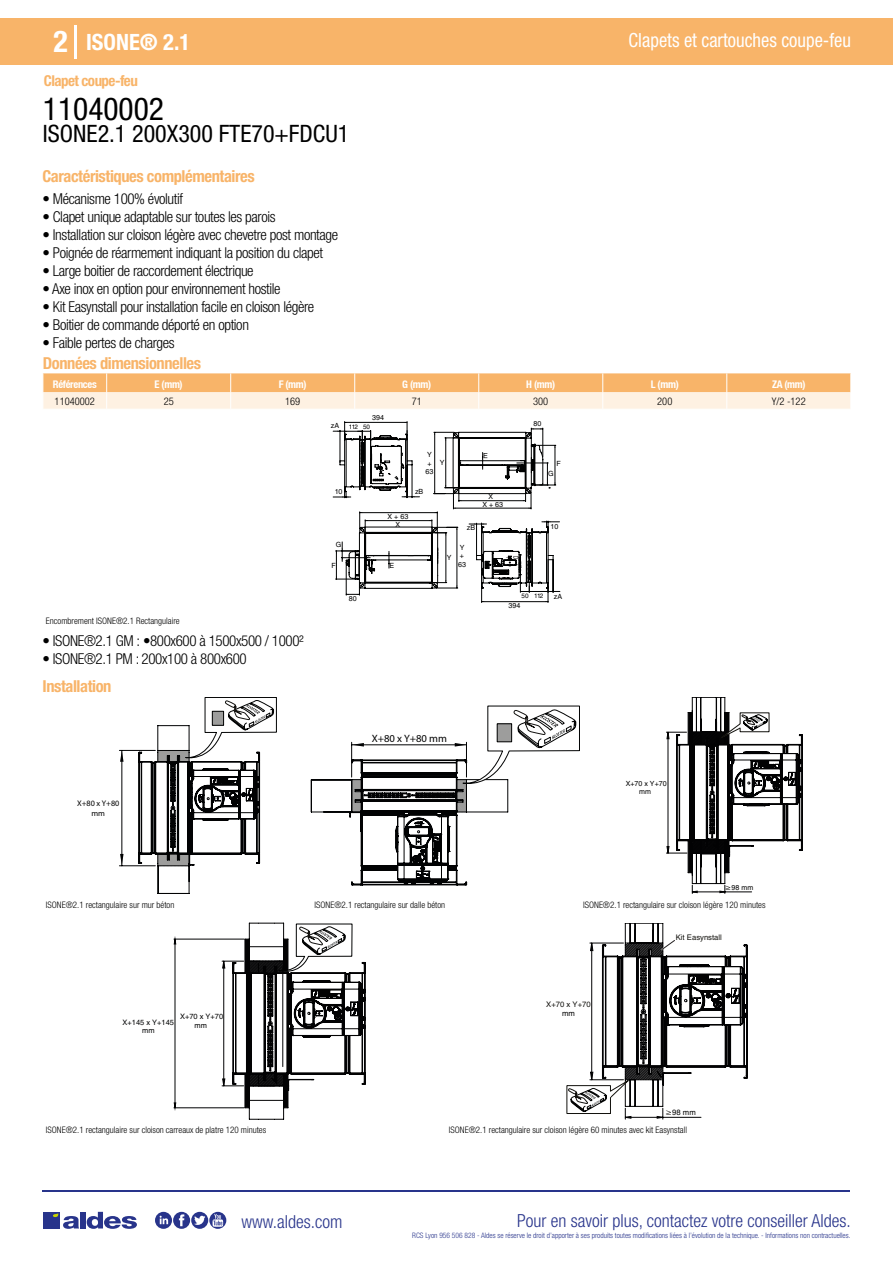
<style>
.page{position:relative;width:893px;height:1263px;background:#fff}
.page>*{position:absolute;margin:0;border:0;box-sizing:border-box;transform-origin:0 0}
.t1{font:condensed 31.5px "Helvetica Neue LT Std";color:#000}
.t2{font:700 condensed 30px "Helvetica Neue LT Std";color:#fff}
.t3{font:condensed 24px "Helvetica Neue LT Std";color:#000}
.t4{font:700 condensed 22.5px "Helvetica Neue LT Std";color:#fff}
.t5{font:condensed 19.5px "Helvetica Neue LT Std";color:#fff;scale:.95 1}
.t6{font:300 condensed 18px "Helvetica Neue";color:#28348b}
.t7{font:700 condensed 16.5px "Helvetica Neue LT Std";letter-spacing:-.025em;color:#f8b469}
.t8{font:300 condensed 15px "Helvetica Neue LT Std";letter-spacing:-.025em;color:#000}
.t9{font:700 condensed 15px "Helvetica Neue LT Std";letter-spacing:-.035em;color:#f8b469}
.t10{font:10.65px "Myriad Pro";color:#000}
.t11{font:700 condensed 10.5px "Helvetica Neue";letter-spacing:-.03em;color:#fff}
.t12{font:300 condensed 10.5px "Helvetica Neue";color:#000}
.t13{font:300 condensed 9px "Helvetica Neue";color:#000}
.t14{font:8.1px/9.8px "Myriad Pro";color:#000;text-align:center}
.t15{font:7.65px "Helvetica";color:#12110d}
.t16{font:7.65px "Helvetica";color:#000}
.t17{font:300 condensed 7.5px "Helvetica Neue";color:#28348b}
.t18{font:7.5px/9px "Helvetica";color:#010203;text-align:center}
.t19{font:7.5px/9px "Helvetica";color:#000;text-align:center}
.t20{font:7.05px/8.6px "Helvetica";color:#000}
.t21{font:7.05px "Helvetica";color:#010202;scale:.61 1}
.t22{font:6.3px "Helvetica";letter-spacing:-.1em;color:#000}
.s1{color:#12110d}
</style>
<div class="page">
<div style="left:0;top:18px;width:893px;height:46px;background:#f8b469"></div>
<hr style="left:74px;top:25px;width:2px;height:33px;background:#fff">
<hr style="left:43px;top:1190px;width:807px;height:1px;background:#28348b">
<svg style="left:155px;top:1212px;width:71px;height:17px"></svg>
<div style="left:43px;top:1212px;width:17px;height:16px;background:#28348b"></div>
<div style="left:80px;top:1212px;width:6px;height:16px;background:#28348b"></div>
<svg style="left:87px;top:1212px;width:50px;height:17px"></svg>
<svg style="left:53px;top:1213px;width:26px;height:16px"></svg>
<svg style="left:43px;top:373px;width:808px;height:36px;background:#fad2a4"></svg>
<hr style="left:122px;top:750px;width:1px;height:116px;background:#010203">
<hr style="left:119px;top:865px;width:36px;height:1px;background:#010203">
<hr style="left:119px;top:750px;width:36px;height:1px;background:#010203">
<svg style="left:120px;top:854px;width:4px;height:11px"></svg>
<svg style="left:120px;top:750px;width:4px;height:12px"></svg>
<svg style="left:138px;top:697px;width:139px;height:196px"></svg>
<svg style="left:311px;top:706px;width:269px;height:179px"></svg>
<svg style="left:666px;top:697px;width:136px;height:196px"></svg>
<hr style="left:174px;top:939px;width:70px;height:1px;background:#010203">
<hr style="left:174px;top:1107px;width:70px;height:1px;background:#010203">
<svg style="left:174px;top:938px;width:2px;height:171px"></svg>
<svg style="left:222px;top:923px;width:143px;height:196px"></svg>
<svg style="left:567px;top:923px;width:181px;height:196px"></svg>
<svg style="left:333px;top:421px;width:227px;height:181px"></svg>
<h2 class="t2" style="left:54px;top:24px;width:16px">2</h2>
<h3 class="t4" style="left:86px;top:28px;width:106px">ISONE® 2.1</h3>
<h3 class="t5" style="left:629px;top:29px;width:236px">Clapets et cartouches coupe-feu</h3>
<p class="t9" style="left:44px;top:71px;width:96px">Clapet coupe-feu</p>
<h1 class="t1" style="left:43px;top:91px;width:122px">11040002</h1>
<h3 class="t3" style="left:43px;top:120px;width:308px">ISONE2.1 200X300 FTE70+FDCU1</h3>
<p class="t7" style="left:43px;top:166px;width:214px">Caractéristiques complémentaires</p>
<p class="t8" style="left:43px;top:190px;width:142px">• Mécanisme 100% évolutif</p>
<p class="t8" style="left:43px;top:208px;width:235px">• Clapet unique adaptable sur toutes les parois</p>
<p class="t8" style="left:43px;top:226px;width:297px">• Installation sur cloison légère avec chevetre post montage</p>
<p class="t8" style="left:43px;top:244px;width:282px">• Poignée de réarmement indiquant la position du clapet</p>
<p class="t8" style="left:43px;top:262px;width:213px">• Large boitier de raccordement électrique</p>
<p class="t8" style="left:43px;top:280px;width:240px">• Axe inox en option pour environnement hostile</p>
<p class="t8" style="left:43px;top:298px;width:273px">• Kit Easynstall pour installation facile en cloison légère</p>
<p class="t8" style="left:43px;top:316px;width:208px">• Boitier de commande déporté en option</p>
<p class="t8" style="left:43px;top:334px;width:134px">• Faible pertes de charges</p>
<p class="t7" style="left:43px;top:353px;width:160px">Données dimensionnelles</p>
<p class="t11" style="left:53px;top:378px;width:45px">Références</p>
<p class="t11" style="left:155px;top:378px;width:30px">E (mm)</p>
<p class="t11" style="left:279px;top:378px;width:29px">F (mm)</p>
<p class="t11" style="left:402px;top:378px;width:30px">G (mm)</p>
<p class="t11" style="left:526px;top:378px;width:30px">H (mm)</p>
<p class="t11" style="left:651px;top:378px;width:29px">L (mm)</p>
<p class="t11" style="left:772px;top:378px;width:35px">ZA (mm)</p>
<p class="t12" style="left:55px;top:395px;width:42px">11040002</p>
<p class="t12" style="left:164px;top:395px;width:12px">25</p>
<p class="t12" style="left:285px;top:395px;width:17px">169</p>
<p class="t12" style="left:412px;top:395px;width:12px">71</p>
<p class="t12" style="left:533px;top:395px;width:17px">300</p>
<p class="t12" style="left:657px;top:395px;width:17px">200</p>
<p class="t12" style="left:772px;top:395px;width:35px">Y/2 -122</p>
<p class="t20" style="left:331px;top:422px;width:10px">zA</p>
<p class="t20" style="left:372px;top:413px;width:13px">394</p>
<p class="t22" style="left:349px;top:423px;width:11px">112</p>
<p class="t22" style="left:363px;top:423px;width:9px">50</p>
<p class="t20" style="left:335px;top:488px;width:9px">10</p>
<p class="t20" style="left:426px;top:451px;width:9px">Y +<br>63</p>
<p class="t20" style="left:440px;top:458px;width:6px">Y</p>
<p class="t20" style="left:415px;top:488px;width:10px">zB</p>
<p class="t20" style="left:388px;top:512px;width:22px">X + 63</p>
<p class="t20" style="left:395px;top:520px;width:6px">X</p>
<p class="t20" style="left:482px;top:500px;width:22px">X + 63</p>
<p class="t20" style="left:467px;top:524px;width:10px">zB</p>
<p class="t20" style="left:336px;top:540px;width:7px">G</p>
<p class="t20" style="left:331px;top:561px;width:6px">F</p>
<p class="t20" style="left:390px;top:561px;width:6px">E</p>
<p class="t20" style="left:458px;top:543px;width:9px">Y +<br>63</p>
<p class="t20" style="left:447px;top:553px;width:6px">Y</p>
<p class="t21" style="left:513px;top:556px;width:6px;rotate:90deg">Y</p>
<p class="t21" style="left:520px;top:556px;width:7px;rotate:90deg">D</p>
<p class="t20" style="left:533px;top:420px;width:9px">80</p>
<p class="t20" style="left:556px;top:460px;width:6px">F</p>
<p class="t20" style="left:548px;top:470px;width:7px">G</p>
<p class="t20" style="left:551px;top:522px;width:9px">10</p>
<p class="t13" style="left:46px;top:616px;width:135px">Encombrement ISONE®2.1 Rectangulaire</p>
<p class="t8" style="left:43px;top:632px;width:263px">• ISONE®2.1 GM : •800x600 à 1500x500 / 1000²</p>
<p class="t8" style="left:43px;top:650px;width:206px">• ISONE®2.1 PM : 200x100 à 800x600</p>
<p class="t7" style="left:43px;top:676px;width:70px">Installation</p>
<p class="t14" style="left:77px;top:799px;width:44px">X+80 x Y+80 mm</p>
<p class="t20" style="left:349px;top:594px;width:9px">80</p>
<p class="t10" style="left:372px;top:732px;width:77px">X+80 x Y+80 mm</p>
<p class="t22" style="left:521px;top:592px;width:9px">50</p>
<p class="t22" style="left:534px;top:592px;width:11px">112</p>
<p class="t20" style="left:508px;top:601px;width:13px">394</p>
<p class="t20" style="left:554px;top:592px;width:10px">zA</p>
<p class="t20" style="left:626px;top:779px;width:42px;text-align:center">X+70 x Y+70 mm</p>
<p class="t20" style="left:724px;top:884px;width:30px">≥98 mm</p>
<p class="t13" style="left:46px;top:899px;width:130px">ISONE®2.1 rectangulaire sur mur béton</p>
<p class="t13" style="left:315px;top:899px;width:132px">ISONE®2.1 rectangulaire sur dalle béton</p>
<p class="t13" style="left:583px;top:899px;width:184px">ISONE®2.1 rectangulaire sur cloison légère 120 minutes</p>
<p class="t18" style="left:123px;top:1018px;width:53px">X+145 x Y+145 mm</p>
<p class="t19" style="left:180px;top:1012px;width:45px">X+70 x Y+70 mm</p>
<p class="t15" style="left:546px;top:1000px;width:46px">X+70 x Y+70</p>
<p class="t16" style="left:562px;top:1009px;width:14px">mm</p>
<p class="t15" style="left:676px;top:932px;width:48px">Kit Easynstall</p>
<p class="t16" style="left:665px;top:1108px;width:32px"><span class="s1">≥</span>98 mm</p>
<p class="t13" style="left:46px;top:1125px;width:222px">ISONE®2.1 rectangulaire sur cloison carreaux de platre 120 minutes</p>
<p class="t13" style="left:449px;top:1125px;width:240px">ISONE®2.1 rectangulaire sur cloison légère 60 minutes avec kit Easynstall</p>
<p class="t6" style="left:241px;top:1211px;width:102px">www.aldes.com</p>
<p class="t6" style="left:517px;top:1211px;width:335px">Pour en savoir plus, contactez votre conseiller Aldes.</p>
<p class="t17" style="left:412px;top:1230px;width:440px">RCS Lyon 956 506 828 - Aldes se réserve le droit d’apporter à ses produits toutes modifications liées à l’évolution de la technique. - Informations non contractuelles.</p>
</div>
